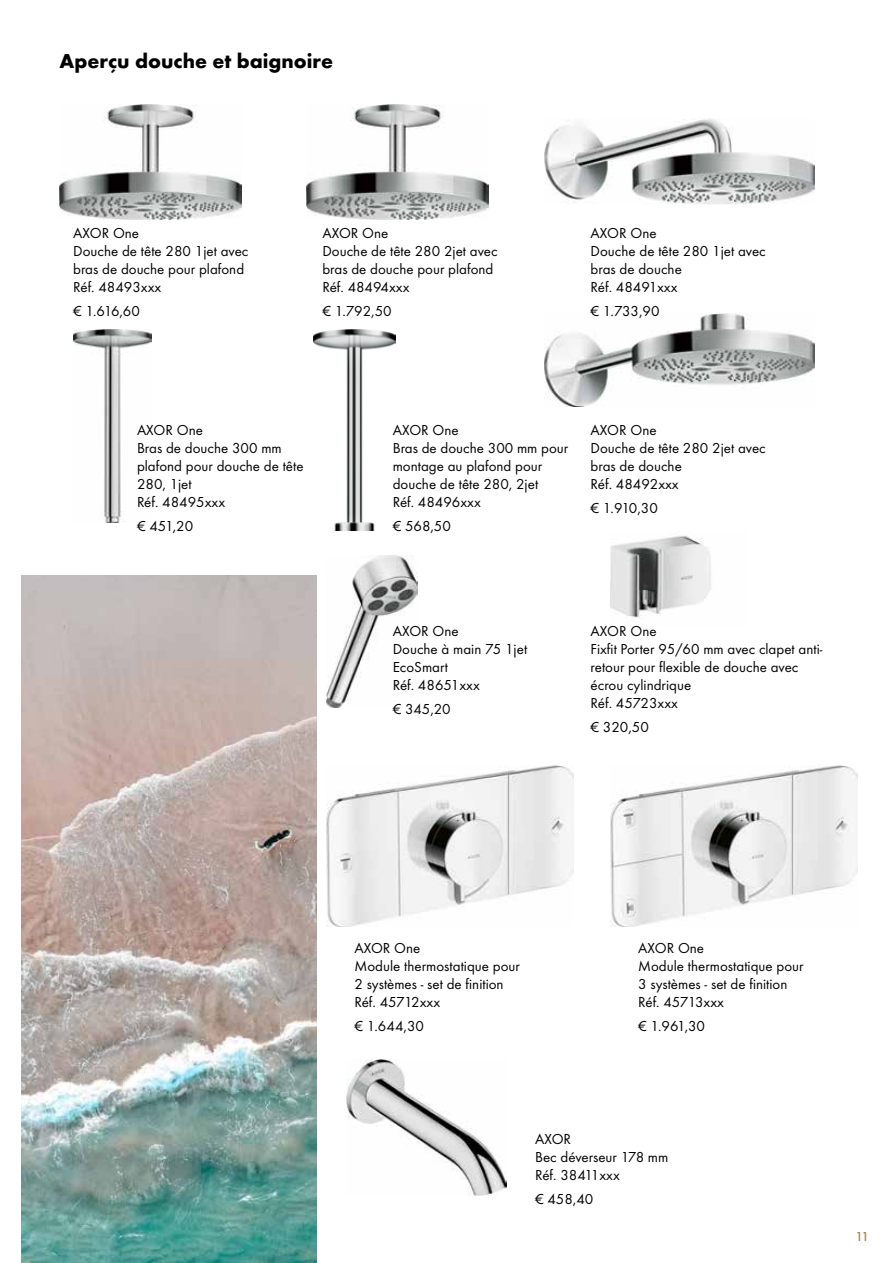
<style>
.page{position:relative;width:893px;height:1263px;background:#fff}
.page>*{position:absolute;margin:0;border:0;box-sizing:border-box;transform-origin:0 0}
.t1{font:700 21px "Futura TOT";color:#000}
.t2{font:15px/18px "Futura TOT Boo";color:#000}
.t3{font:500 13.5px "Futura TOT";color:#ac8550}
</style>
<div class="page">
<img style="left:21px;top:575px;width:296px;height:688px">
<img style="left:60px;top:104px;width:181px;height:115px">
<img style="left:307px;top:104px;width:181px;height:115px">
<img style="left:544px;top:118px;width:270px;height:86px">
<img style="left:544px;top:313px;width:270px;height:93px">
<img style="left:73px;top:329px;width:79px;height:193px">
<img style="left:314px;top:329px;width:82px;height:202px">
<img style="left:327px;top:556px;width:90px;height:151px">
<img style="left:611px;top:536px;width:100px;height:82px">
<img style="left:327px;top:765px;width:246px;height:162px">
<img style="left:611px;top:765px;width:246px;height:162px">
<img style="left:347px;top:1059px;width:160px;height:136px">
<h1 class="t1" style="left:60px;top:48px;width:275px">Aperçu douche et baignoire</h1>
<p class="t2" style="left:73px;top:224px;width:177px">AXOR One<br>Douche de tête 280 1jet avec bras de douche pour plafond<br>Réf. 48493xxx</p>
<p class="t2" style="left:73px;top:302px;width:68px">€ 1.616,60</p>
<p class="t2" style="left:322px;top:224px;width:177px">AXOR One<br>Douche de tête 280 2jet avec bras de douche pour plafond<br>Réf. 48494xxx</p>
<p class="t2" style="left:322px;top:302px;width:71px">€ 1.792,50</p>
<p class="t2" style="left:591px;top:224px;width:177px">AXOR One<br>Douche de tête 280 1jet avec bras de douche<br>Réf. 48491xxx</p>
<p class="t2" style="left:591px;top:302px;width:70px">€ 1.733,90</p>
<p class="t2" style="left:137px;top:421px;width:168px">AXOR One<br>Bras de douche 300 mm plafond pour douche de tête<br>280, 1jet<br>Réf. 48495xxx</p>
<p class="t2" style="left:137px;top:517px;width:58px">€ 451,20</p>
<p class="t2" style="left:393px;top:421px;width:177px">AXOR One<br>Bras de douche 300 mm pour montage au plafond pour douche de tête 280, 2jet<br>Réf. 48496xxx</p>
<p class="t2" style="left:393px;top:517px;width:60px">€ 568,50</p>
<p class="t2" style="left:591px;top:421px;width:177px">AXOR One<br>Douche de tête 280 2jet avec bras de douche<br>Réf. 48492xxx</p>
<p class="t2" style="left:591px;top:499px;width:69px">€ 1.910,30</p>
<p class="t2" style="left:393px;top:622px;width:136px">AXOR One<br>Douche à main 75 1jet<br>EcoSmart<br>Réf. 48651xxx</p>
<p class="t2" style="left:393px;top:700px;width:60px">€ 345,20</p>
<p class="t2" style="left:591px;top:622px;width:233px">AXOR One<br>Fixfit Porter 95/60 mm avec clapet anti&shy;retour pour flexible de douche avec écrou cylindrique<br>Réf. 45723xxx</p>
<p class="t2" style="left:591px;top:718px;width:60px">€ 320,50</p>
<p class="t2" style="left:354px;top:938px;width:167px">AXOR One<br>Module thermostatique pour<br>2 systèmes - set de finition<br>Réf. 45712xxx</p>
<p class="t2" style="left:354px;top:1016px;width:71px">€ 1.644,30</p>
<p class="t2" style="left:638px;top:938px;width:167px">AXOR One<br>Module thermostatique pour<br>3 systèmes - set de finition<br>Réf. 45713xxx</p>
<p class="t2" style="left:638px;top:1016px;width:68px">€ 1.961,30</p>
<p class="t2" style="left:535px;top:1130px;width:135px">AXOR<br>Bec déverseur 178 mm<br>Réf. 38411xxx</p>
<p class="t2" style="left:535px;top:1190px;width:60px">€ 458,40</p>
<p class="t3" style="left:855px;top:1229px;width:15px">11</p>
</div>
